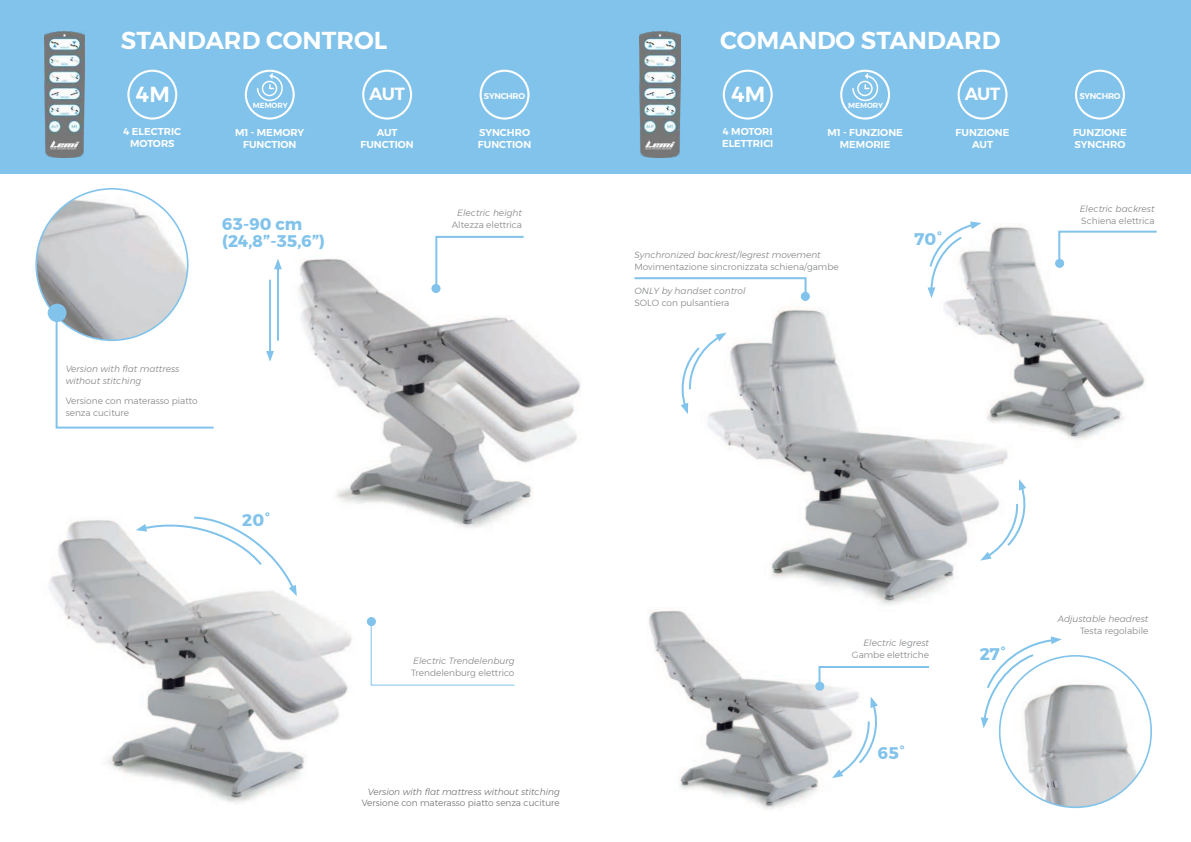
<style>
.page{position:relative;width:1191px;height:842px;background:#fff}
.page>*{position:absolute;margin:0;border:0;box-sizing:border-box;transform-origin:0 0}
.t1{font:600 24.4px "Montserrat";color:#fff}
.t2{font:600 21.7px "Montserrat";color:#fff}
.t3{font:600 17.6px "Montserrat";letter-spacing:-.04em;color:#fff}
.t4{font:700 16.8px "Montserrat";color:#81c3eb}
.t5{font:600 10px/12px "Montserrat";color:#fff;text-align:center}
.t6{font:300 9px/12px "Montserrat";color:#808285}
.t7{font:italic 300 9px/12px "Montserrat";color:#808285}
.t8{font:italic 300 9px "Montserrat";color:#6d6e71}
.t9{font:300 9px "Montserrat";color:#6d6e71}
.t10{font:600 8.4px "Montserrat";letter-spacing:-.03em;color:#fff}
.t11{font:600 7.4px "Montserrat";color:#fff}
</style>
<div class="page">
<div style="left:0;top:0;width:1191px;height:173px;background:#81c3eb"></div>
<img style="left:707px;top:307px;width:301px;height:299px">
<img style="left:279px;top:259px;width:302px;height:270px">
<img style="left:49px;top:508px;width:326px;height:295px">
<img style="left:938px;top:224px;width:207px;height:224px">
<img style="left:649px;top:610px;width:210px;height:199px">
<img style="left:1005px;top:669px;width:146px;height:138px">
<svg style="left:832px;top:697px;width:46px;height:81px"></svg>
<svg style="left:980px;top:479px;width:46px;height:82px"></svg>
<svg style="left:681px;top:333px;width:45px;height:81px"></svg>
<svg style="left:927px;top:221px;width:54px;height:77px"></svg>
<svg style="left:981px;top:636px;width:80px;height:92px"></svg>
<svg style="left:136px;top:515px;width:161px;height:81px"></svg>
<img style="left:36px;top:189px;width:152px;height:151px;border-radius:76px">
<svg style="left:370px;top:616px;width:145px;height:70px"></svg>
<svg style="left:55px;top:313px;width:159px;height:116px"></svg>
<svg style="left:817px;top:665px;width:113px;height:21px"></svg>
<svg style="left:634px;top:277px;width:173px;height:20px"></svg>
<div style="left:815px;top:682px;width:9px;height:9px;background:#81c3eb;border-radius:50%"></div>
<div style="left:367px;top:617px;width:9px;height:9px;background:#81c3eb;border-radius:50%"></div>
<svg style="left:434px;top:235px;width:91px;height:55px"></svg>
<div style="left:431px;top:284px;width:9px;height:9px;background:#81c3eb;border-radius:50%"></div>
<svg style="left:1057px;top:230px;width:100px;height:37px"></svg>
<div style="left:1055px;top:259px;width:9px;height:9px;background:#81c3eb;border-radius:50%"></div>
<div style="left:801px;top:292px;width:9px;height:9px;background:#81c3eb;border-radius:50%"></div>
<div style="left:48px;top:304px;width:18px;height:18px;background:#81c3eb;border-radius:50%"></div>
<img style="left:44px;top:31px;width:41px;height:126px">
<img style="left:639px;top:31px;width:41px;height:126px">
<div style="left:127px;top:70px;width:50px;height:50px;border:2px solid #fff;border-radius:50%"></div>
<div style="left:723px;top:70px;width:49px;height:50px;border:2px solid #fff;border-radius:50%"></div>
<div style="left:245px;top:70px;width:50px;height:50px;border:2px solid #fff;border-radius:50%"></div>
<svg style="left:256px;top:73px;width:27px;height:29px"></svg>
<div style="left:840px;top:70px;width:50px;height:50px;border:2px solid #fff;border-radius:50%"></div>
<svg style="left:851px;top:73px;width:28px;height:29px"></svg>
<div style="left:362px;top:70px;width:50px;height:50px;border:2px solid #fff;border-radius:50%"></div>
<div style="left:957px;top:70px;width:50px;height:50px;border:2px solid #fff;border-radius:50%"></div>
<div style="left:479px;top:70px;width:50px;height:50px;border:2px solid #fff;border-radius:50%"></div>
<div style="left:1075px;top:70px;width:50px;height:50px;border:2px solid #fff;border-radius:50%"></div>
<hr style="left:277px;top:266px;width:2px;height:75px;background:#81c3eb">
<svg style="left:274px;top:259px;width:8px;height:10px"></svg>
<hr style="left:269px;top:280px;width:2px;height:75px;background:#81c3eb">
<svg style="left:266px;top:351px;width:8px;height:11px"></svg>
<h1 class="t1" style="left:121px;top:30px;width:268px">STANDARD CONTROL</h1>
<h1 class="t1" style="left:720px;top:30px;width:282px">COMANDO STANDARD</h1>
<h2 class="t2" style="left:136px;top:85px;width:35px">4M</h2>
<p class="t5" style="left:124px;top:126px;width:59px">4 ELECTRIC<br>MOTORS</p>
<p class="t11" style="left:253px;top:99px;width:36px">MEMORY</p>
<p class="t5" style="left:235px;top:126px;width:71px">M1 - MEMORY<br>FUNCTION</p>
<h3 class="t3" style="left:369px;top:86px;width:37px">AUT</h3>
<p class="t5" style="left:360px;top:127px;width:55px">AUT<br>FUNCTION</p>
<p class="t10" style="left:484px;top:89px;width:43px">SYNCHRO</p>
<p class="t5" style="left:478px;top:126px;width:55px;text-align:left">SYNCHRO<br>FUNCTION</p>
<p class="t7" style="left:457px;top:208px;width:66px">Electric height</p>
<h3 class="t4" style="left:222px;top:216px;width:81px">63-90 cm</h3>
<p class="t6" style="left:452px;top:219px;width:72px">Altezza elettrica</p>
<h3 class="t4" style="left:222px;top:233px;width:104px">(24,8”-35,6”)</h3>
<p class="t7" style="left:66px;top:362px;width:115px">Version with 昀氀at mattress without stitching</p>
<p class="t6" style="left:66px;top:395px;width:134px">Versione con materasso piatto senza cuciture</p>
<h3 class="t4" style="left:242px;top:512px;width:30px">20°</h3>
<p class="t7" style="left:413px;top:655px;width:103px">Electric Trendelenburg</p>
<p class="t6" style="left:411px;top:667px;width:105px">Trendelenburg elettrico</p>
<p class="t8" style="left:368px;top:785px;width:193px">Version with 昀氀at mattress without stitching</p>
<p class="t9" style="left:362px;top:799px;width:199px">Versione con materasso piatto senza cuciture</p>
<h2 class="t2" style="left:731px;top:85px;width:35px">4M</h2>
<p class="t5" style="left:722px;top:126px;width:53px;text-align:left">4 MOTORI<br>ELETTRICI</p>
<p class="t11" style="left:848px;top:99px;width:36px">MEMORY</p>
<p class="t5" style="left:827px;top:126px;width:77px">M1 - FUNZIONE<br>MEMORIE</p>
<h3 class="t3" style="left:964px;top:86px;width:37px">AUT</h3>
<p class="t5" style="left:955px;top:126px;width:55px">FUNZIONE<br>AUT</p>
<p class="t7" style="left:634px;top:249px;width:188px">Synchronized backrest/legrest movement</p>
<p class="t6" style="left:634px;top:261px;width:206px">Movimentazione sincronizzata schiena/gambe</p>
<p class="t7" style="left:634px;top:285px;width:113px">ONLY by handset control</p>
<p class="t6" style="left:634px;top:297px;width:96px">SOLO con pulsantiera</p>
<h3 class="t4" style="left:914px;top:231px;width:30px">70°</h3>
<p class="t7" style="left:863px;top:638px;width:67px">Electric legrest</p>
<p class="t6" style="left:852px;top:650px;width:79px">Gambe elettriche</p>
<h3 class="t4" style="left:878px;top:745px;width:29px">65°</h3>
<h3 class="t4" style="left:979px;top:646px;width:28px">27°</h3>
<p class="t10" style="left:1079px;top:89px;width:43px">SYNCHRO</p>
<p class="t5" style="left:1073px;top:126px;width:55px;text-align:left">FUNZIONE<br>SYNCHRO</p>
<p class="t7" style="left:1079px;top:203px;width:76px">Electric backrest</p>
<p class="t6" style="left:1081px;top:215px;width:75px">Schiena elettrica</p>
<p class="t7" style="left:1057px;top:613px;width:92px">Adjustable headrest</p>
<p class="t6" style="left:1080px;top:625px;width:70px">Testa regolabile</p>
</div>
